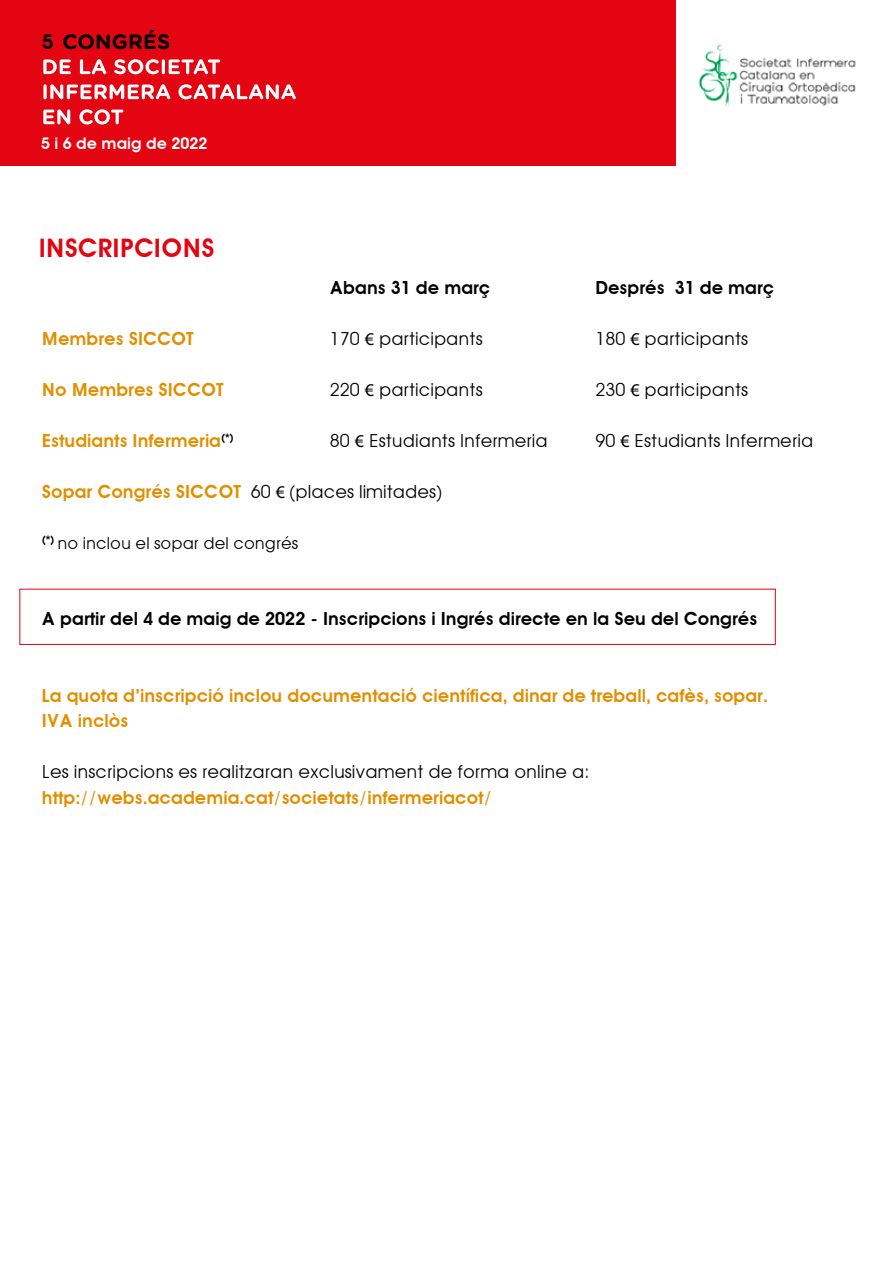
<style>
.page{position:relative;width:893px;height:1263px;background:#fff}
.page>*{position:absolute;margin:0;border:0;box-sizing:border-box;transform-origin:0 0}
.t1{font:600 25.5px "Avant Garde";color:#e30512}
.t2{font:600 20.4px "Avant Garde";color:#000}
.t3{font:18px "Avant Garde";color:#000}
.t4{font:600 18px/25.5px "Avant Garde";color:#e08f00}
.t5{font:600 18px "Avant Garde";color:#000}
.t6{font:16.5px "Avant Garde";color:#000}
.t7{font:600 16.05px "Avant Garde";color:#fff}
.s1{font-family:"Myriad Pro"}
.s2{font-weight:600;color:#e08f00}
</style>
<div class="page">
<div style="left:0;top:0;width:893px;height:166px;background:#e30512"></div>
<svg style="left:63px;top:30px;width:106px;height:19px"></svg>
<svg style="left:43px;top:59px;width:28px;height:15px"></svg>
<svg style="left:80px;top:59px;width:26px;height:15px"></svg>
<svg style="left:114px;top:59px;width:45px;height:15px"></svg>
<hr style="left:162px;top:59px;width:3px;height:15px;background:#fff;border-radius:2px">
<svg style="left:169px;top:59px;width:51px;height:15px"></svg>
<svg style="left:43px;top:84px;width:4px;height:15px"></svg>
<svg style="left:50px;top:84px;width:120px;height:15px"></svg>
<svg style="left:178px;top:84px;width:118px;height:15px"></svg>
<svg style="left:43px;top:109px;width:27px;height:15px"></svg>
<svg style="left:79px;top:109px;width:44px;height:15px"></svg>
<div style="left:676px;top:0;width:217px;height:166px;background:#fff"></div>
<img style="left:698px;top:44px;width:158px;height:62px">
<hr style="left:0;top:0;width:1px;height:166px;background:#fff">
<div style="left:20px;top:589px;width:755px;height:56px;border:1px solid #e30512"></div>
<p class="t2" style="left:42px;top:29px;width:13px">5</p>
<p class="t7" style="left:41px;top:134px;width:168px">5 i 6 de maig de 2022</p>
<h1 class="t1" style="left:39px;top:232px;width:177px">INSCRIPCIONS</h1>
<p class="t5" style="left:330px;top:277px;width:162px">Abans 31 de març</p>
<p class="t5" style="left:595px;top:277px;width:180px">Després 31 de març</p>
<p class="t4" style="left:42px;top:326px;width:153px">Membres SICCOT</p>
<p class="t3" style="left:330px;top:328px;width:154px">170 <span class="s1">€</span> participants</p>
<p class="t3" style="left:595px;top:328px;width:154px">180 <span class="s1">€</span> participants</p>
<p class="t4" style="left:42px;top:377px;width:183px">No Membres SICCOT</p>
<p class="t3" style="left:330px;top:379px;width:154px">220 <span class="s1">€</span> participants</p>
<p class="t3" style="left:595px;top:379px;width:154px">230 <span class="s1">€</span> participants</p>
<p class="t4" style="left:42px;top:428px;width:193px">Estudiants Infermeria<sup>(*)</sup></p>
<p class="t3" style="left:330px;top:430px;width:219px">80 <span class="s1">€</span> Estudiants Infermeria</p>
<p class="t3" style="left:595px;top:430px;width:219px">90 <span class="s1">€</span> Estudiants Infermeria</p>
<p class="t3" style="left:42px;top:481px;width:402px"><span class="s2">Sopar Congrés SICCOT</span> 60 <span class="s1">€</span> (places limitades)</p>
<p class="t6" style="left:42px;top:533px;width:258px"><sup>(*)</sup> no inclou el sopar del congrés</p>
<p class="t5" style="left:42px;top:608px;width:717px">A partir del 4 de maig de 2022 - Inscripcions i Ingrés directe en la Seu del Congrés</p>
<p class="t4" style="left:42px;top:683px;width:728px">La quota d’inscripció inclou documentació científica, dinar de treball, cafès, sopar.<br>IVA inclòs</p>
<p class="t3" style="left:42px;top:761px;width:549px">Les inscripcions es realitzaran exclusivament de forma online a:</p>
<p class="t4" style="left:42px;top:785px;width:451px">http://webs.academia.cat/societats/infermeriacot/</p>
</div>
